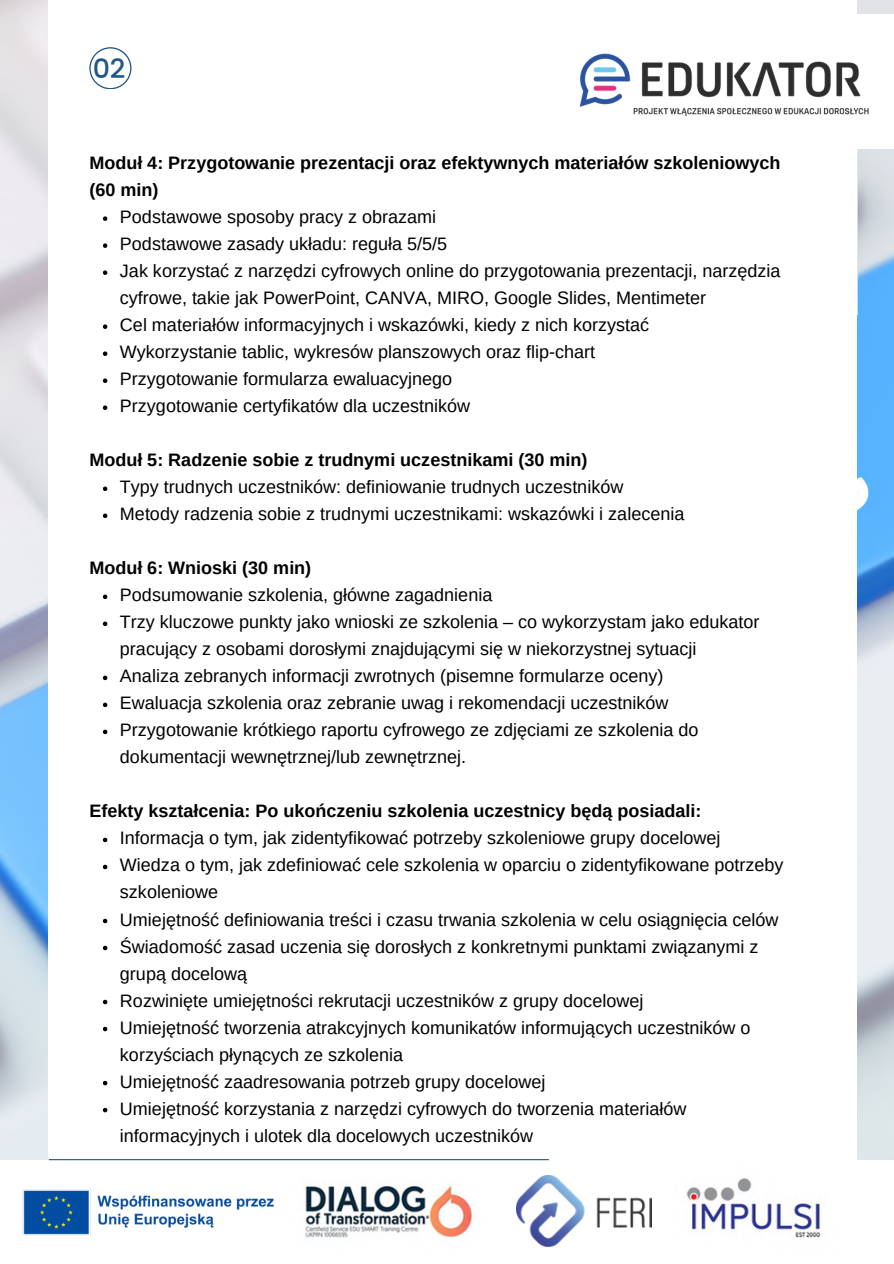
<style>
.page{position:relative;width:894px;height:1264px;background:#fff}
.page>*{position:absolute;margin:0;border:0;box-sizing:border-box;transform-origin:0 0}
.t1{font:500 27px "Poppins";color:#20578b}
.t2{font:18px/27px "Arimo";color:#000}
.t3{font:700 18px/27px "Arimo";color:#000}
</style>
<div class="page">
<img style="left:0;top:0;width:893px;height:1160px">
<div style="left:49px;top:0;width:808px;height:1263px;background:#fff"></div>
<svg style="left:103px;top:216px;width:4px;height:5px"></svg>
<svg style="left:103px;top:243px;width:4px;height:5px"></svg>
<svg style="left:103px;top:270px;width:4px;height:5px"></svg>
<svg style="left:103px;top:324px;width:4px;height:5px"></svg>
<svg style="left:103px;top:351px;width:4px;height:5px"></svg>
<svg style="left:103px;top:378px;width:4px;height:5px"></svg>
<svg style="left:103px;top:405px;width:4px;height:5px"></svg>
<svg style="left:103px;top:486px;width:4px;height:5px"></svg>
<svg style="left:103px;top:513px;width:4px;height:5px"></svg>
<svg style="left:103px;top:594px;width:4px;height:5px"></svg>
<svg style="left:103px;top:621px;width:4px;height:5px"></svg>
<svg style="left:103px;top:675px;width:4px;height:5px"></svg>
<svg style="left:103px;top:702px;width:4px;height:5px"></svg>
<svg style="left:103px;top:729px;width:4px;height:5px"></svg>
<svg style="left:103px;top:837px;width:4px;height:5px"></svg>
<svg style="left:103px;top:864px;width:4px;height:5px"></svg>
<svg style="left:103px;top:918px;width:4px;height:5px"></svg>
<svg style="left:103px;top:945px;width:4px;height:5px"></svg>
<svg style="left:103px;top:999px;width:4px;height:5px"></svg>
<svg style="left:103px;top:1026px;width:4px;height:5px"></svg>
<svg style="left:103px;top:1080px;width:4px;height:5px"></svg>
<svg style="left:103px;top:1107px;width:4px;height:5px"></svg>
<img style="left:686px;top:1178px;width:135px;height:60px">
<img style="left:516px;top:1175px;width:135px;height:71px">
<img style="left:305px;top:1184px;width:168px;height:54px">
<hr style="left:49px;top:1159px;width:499px;height:1px;background:#20578b">
<svg style="left:89px;top:47px;width:42px;height:42px"></svg>
<div style="left:539px;top:14px;width:354px;height:134px;background:#fff"></div>
<img style="left:579px;top:53px;width:290px;height:64px">
<img style="left:22px;top:1189px;width:252px;height:47px">
<p class="t1" style="left:93px;top:53px;width:34px">02</p>
<p class="t3" style="left:89px;top:149px;width:692px">Moduł 4: Przygotowanie prezentacji oraz efektywnych materiałów szkoleniowych (60 min)</p>
<p class="t2" style="left:120px;top:203px;width:318px">Podstawowe sposoby pracy z obrazami</p>
<h1 class="t2" style="left:120px;top:230px;width:329px">Podstawowe zasady układu: reguła 5/5/5</h1>
<p class="t2" style="left:120px;top:257px;width:661px">Jak korzystać z narzędzi cyfrowych online do przygotowania prezentacji, narzędzia cyfrowe, takie jak PowerPoint, CANVA, MIRO, Google Slides, Mentimeter</p>
<p class="t2" style="left:120px;top:311px;width:530px">Cel materiałów informacyjnych i wskazówki, kiedy z nich korzystać</p>
<p class="t2" style="left:120px;top:338px;width:476px">Wykorzystanie tablic, wykresów planszowych oraz flip-chart</p>
<p class="t2" style="left:120px;top:365px;width:334px">Przygotowanie formularza ewaluacyjnego</p>
<p class="t2" style="left:120px;top:392px;width:351px">Przygotowanie certyfikatów dla uczestników</p>
<p class="t3" style="left:89px;top:446px;width:499px">Moduł 5: Radzenie sobie z trudnymi uczestnikami (30 min)</p>
<p class="t2" style="left:120px;top:473px;width:504px">Typy trudnych uczestników: definiowanie trudnych uczestników</p>
<h1 class="t2" style="left:120px;top:500px;width:565px">Metody radzenia sobie z trudnymi uczestnikami: wskazówki i zalecenia</h1>
<p class="t3" style="left:89px;top:554px;width:223px">Moduł 6: Wnioski (30 min)</p>
<p class="t2" style="left:120px;top:581px;width:374px">Podsumowanie szkolenia, główne zagadnienia</p>
<h1 class="t2" style="left:120px;top:608px;width:640px">Trzy kluczowe punkty jako wnioski ze szkolenia – co wykorzystam jako edukator pracujący z osobami dorosłymi znajdującymi się w niekorzystnej sytuacji</h1>
<p class="t2" style="left:120px;top:662px;width:544px">Analiza zebranych informacji zwrotnych (pisemne formularze oceny)</p>
<p class="t2" style="left:120px;top:689px;width:550px">Ewaluacja szkolenia oraz zebranie uwag i rekomendacji uczestników</p>
<p class="t2" style="left:120px;top:716px;width:579px">Przygotowanie krótkiego raportu cyfrowego ze zdjęciami ze szkolenia do dokumentacji wewnętrznej/lub zewnętrznej.</p>
<p class="t3" style="left:89px;top:797px;width:613px">Efekty kształcenia: Po ukończeniu szkolenia uczestnicy będą posiadali:</p>
<p class="t2" style="left:120px;top:824px;width:601px">Informacja o tym, jak zidentyfikować potrzeby szkoleniowe grupy docelowej</p>
<h1 class="t2" style="left:120px;top:851px;width:664px">Wiedza o tym, jak zdefiniować cele szkolenia w oparciu o zidentyfikowane potrzeby szkoleniowe</h1>
<p class="t2" style="left:120px;top:905px;width:659px">Umiejętność definiowania treści i czasu trwania szkolenia w celu osiągnięcia celów</p>
<p class="t2" style="left:120px;top:932px;width:639px">Świadomość zasad uczenia się dorosłych z konkretnymi punktami związanymi z grupą docelową</p>
<p class="t2" style="left:120px;top:986px;width:524px">Rozwinięte umiejętności rekrutacji uczestników z grupy docelowej</p>
<p class="t2" style="left:120px;top:1013px;width:631px">Umiejętność tworzenia atrakcyjnych komunikatów informujących uczestników o korzyściach płynących ze szkolenia</p>
<p class="t2" style="left:120px;top:1067px;width:427px">Umiejętność zaadresowania potrzeb grupy docelowej</p>
<p class="t2" style="left:120px;top:1094px;width:567px">Umiejętność korzystania z narzędzi cyfrowych do tworzenia materiałów informacyjnych i ulotek dla docelowych uczestników</p>
</div>
